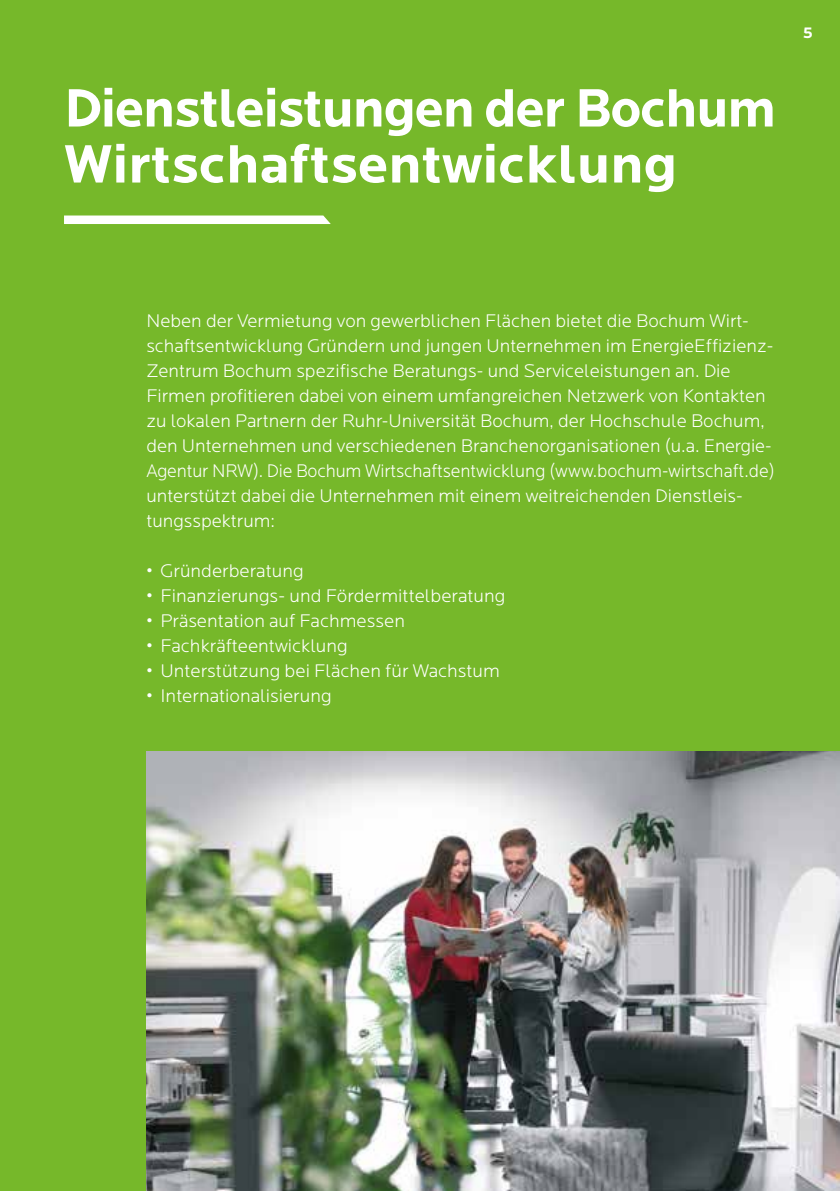
<style>
.page{position:relative;width:840px;height:1191px;background:#fff}
.page>*{position:absolute;margin:0;border:0;box-sizing:border-box;transform-origin:0 0}
.t1{font:700 56px/56px "Locator";letter-spacing:-.02em;color:#fff;scale:.96 1}
.t2{font:300 19px/25px "Locator";color:#fff}
.t3{font:700 16px "Locator";color:#fff}
</style>
<div class="page">
<div style="left:0;top:0;width:839px;height:1191px;background:#76b82a"></div>
<img style="left:146px;top:752px;width:693px;height:439px">
<svg style="left:64px;top:215px;width:266px;height:9px;background:#f5faf0"></svg>
<h1 class="t1" style="left:64px;top:81px;width:742px">Dienstleistungen der Bochum<br>Wirtschaftsentwicklung</h1>
<p class="t3" style="left:802px;top:24px;width:12px">5</p>
<p class="t2" style="left:146px;top:308px;width:629px">Neben der Vermietung von gewerblichen Flächen bietet die Bochum Wirt&shy;schaftsentwicklung Gründern und jungen Unternehmen im EnergieEffizienz-Zentrum Bochum spezifische Beratungs- und Serviceleistungen an. Die Firmen profitieren dabei von einem umfangreichen Netzwerk von Kontakten zu lokalen Partnern der Ruhr-Universität Bochum, der Hochschule Bochum, den Unternehmen und verschiedenen Branchenorganisationen (u.a. Energie-Agentur NRW). Die Bochum Wirtschaftsentwicklung (www.bochum-wirtschaft.de) unterstützt dabei die Unternehmen mit einem weitreichenden Dienstleis&shy;tungsspektrum:</p>
<p class="t2" style="left:146px;top:558px;width:159px">• Gründerberatung</p>
<p class="t2" style="left:146px;top:583px;width:360px">• Finanzierungs- und Fördermittelberatung</p>
<p class="t2" style="left:146px;top:608px;width:260px">• Präsentation auf Fachmessen</p>
<p class="t2" style="left:146px;top:633px;width:203px">• Fachkräfteentwicklung</p>
<p class="t2" style="left:146px;top:658px;width:355px">• Unterstützung bei Flächen für Wachstum</p>
<p class="t2" style="left:146px;top:683px;width:187px">• Internationalisierung</p>
</div>
